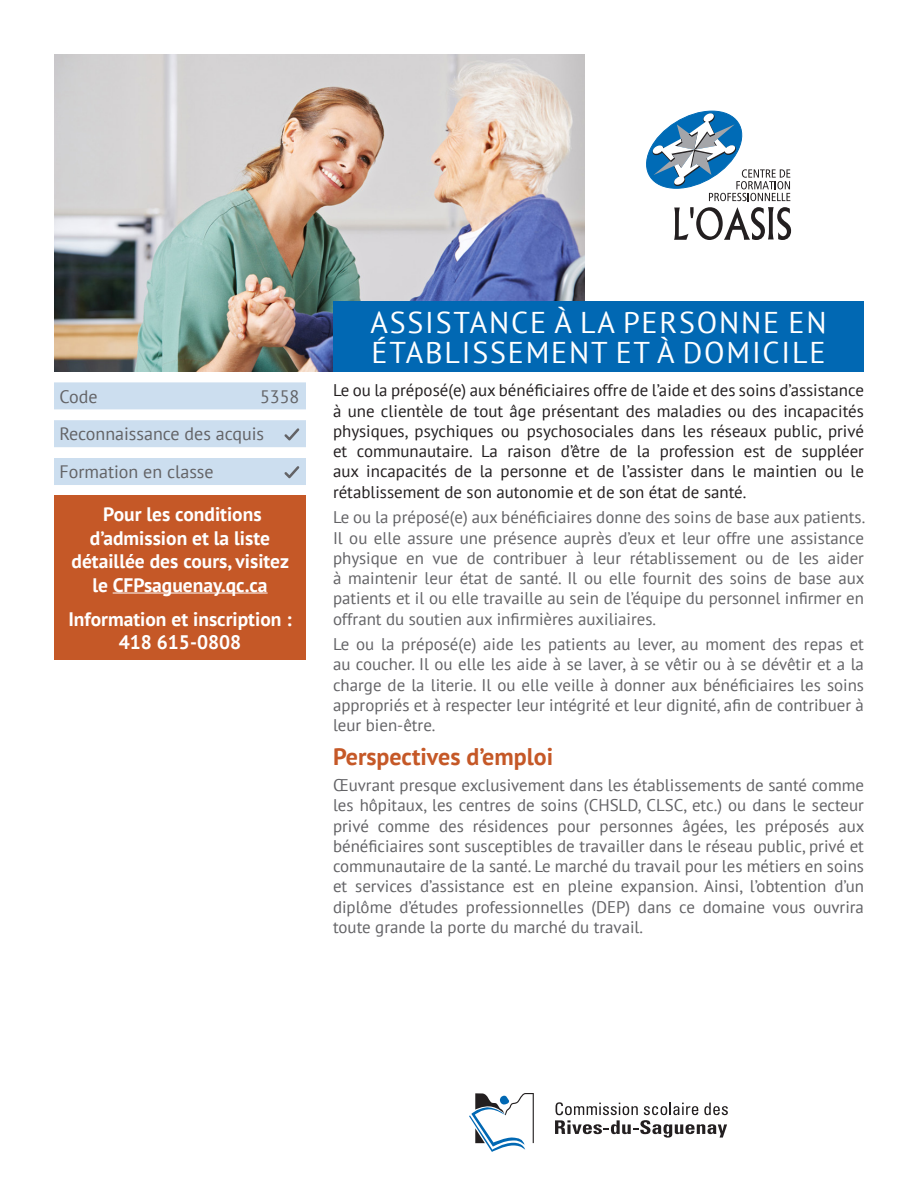
<style>
.page{position:relative;width:918px;height:1188px;background:#fff}
.page>*{position:absolute;margin:0;border:0;box-sizing:border-box;transform-origin:0 0}
.Titre_programme_2{font:30px/30px "PT Sans";letter-spacing:.06em;color:#fff}
.Perspectives{font:700 24px "PT Sans";color:#c55827}
.t1{font:700 19.5px/23.4px "PT Sans";color:#fff;text-align:center}
.t2{font:18px "PT Sans";color:#636366}
.Para_2{font:16.8px/20.2px "PT Sans";color:#636366;text-align:justify}
.Para_1{font:16.8px/20.2px "PT Sans";color:#231f20;text-align:justify}
</style>
<div class="page">
<img style="left:54px;top:54px;width:531px;height:318px">
<svg style="left:555px;top:1102px;width:173px;height:36px"></svg>
<svg style="left:469px;top:1093px;width:65px;height:59px"></svg>
<div style="left:333px;top:301px;width:531px;height:71px;background:#0168b3"></div>
<svg style="left:674px;top:207px;width:117px;height:33px"></svg>
<svg style="left:646px;top:111px;width:144px;height:90px"></svg>
<div style="left:54px;top:382px;width:252px;height:27px;background:#ccdeef"></div>
<div style="left:54px;top:420px;width:252px;height:27px;background:#ccdeef"></div>
<div style="left:54px;top:458px;width:252px;height:27px;background:#ccdeef"></div>
<svg style="left:284px;top:428px;width:15px;height:12px"></svg>
<svg style="left:284px;top:466px;width:15px;height:12px"></svg>
<div style="left:54px;top:496px;width:252px;height:164px;background:#c55827"></div>
<hr style="left:113px;top:593px;width:155px;height:1px;background:#fff">
<p class="t2" style="left:59px;top:385px;width:40px">Code</p>
<p class="t2" style="left:260px;top:385px;width:41px">5358</p>
<p class="t2" style="left:59px;top:423px;width:206px">Reconnaissance des acquis</p>
<p class="t2" style="left:59px;top:460px;width:156px">Formation en classe</p>
<p class="t1" style="left:72px;top:502px;width:219px">Pour les conditions d’admission et la liste détaillée des cours, visitez le CFPsaguenay.qc.ca</p>
<p class="t1" style="left:68px;top:607px;width:225px">Information et inscription :<br>418 615-0808</p>
<p class="Titre_programme_2" style="left:370px;top:306px;width:458px">ASSISTANCE À LA PERSONNE EN<br>ÉTABLISSEMENT ET À DOMICILE</p>
<p class="Para_1" style="left:333px;top:380px;width:533px">Le ou la préposé(e) aux bénéficiaires offre de l’aide et des soins d’assistance à une clientèle de tout âge présentant des maladies ou des incapacités physiques, psychiques ou psychosociales dans les réseaux public, privé et communautaire. La raison d’être de la profession est de suppléer aux incapacités de la personne et de l’assister dans le maintien ou le rétablissement de son autonomie et de son état de santé.</p>
<p class="Para_2" style="left:333px;top:507px;width:534px">Le ou la préposé(e) aux bénéficiaires donne des soins de base aux patients.<br>Il ou elle assure une présence auprès d’eux et leur offre une assistance physique en vue de contribuer à leur rétablissement ou de les aider à maintenir leur état de santé. Il ou elle fournit des soins de base aux patients et il ou elle travaille au sein de l’équipe du personnel infirmer en offrant du soutien aux infirmières auxiliaires.</p>
<p class="Para_2" style="left:333px;top:634px;width:533px">Le ou la préposé(e) aide les patients au lever, au moment des repas et au coucher. Il ou elle les aide à se laver, à se vêtir ou à se dévêtir et a la charge de la literie. Il ou elle veille à donner aux bénéficiaires les soins appropriés et à respecter leur intégrité et leur dignité, afin de contribuer à leur bien-être.</p>
<p class="Perspectives" style="left:333px;top:741px;width:222px">Perspectives d’emploi</p>
<p class="Para_2" style="left:333px;top:775px;width:533px">Œuvrant presque exclusivement dans les établissements de santé comme les hôpitaux, les centres de soins (CHSLD, CLSC, etc.) ou dans le secteur privé comme des résidences pour personnes âgées, les préposés aux bénéficiaires sont susceptibles de travailler dans le réseau public, privé et communautaire de la santé. Le marché du travail pour les métiers en soins et services d’assistance est en pleine expansion. Ainsi, l’obtention d’un diplôme d’études professionnelles (DEP) dans ce domaine vous ouvrira toute grande la porte du marché du travail.</p>
</div>
